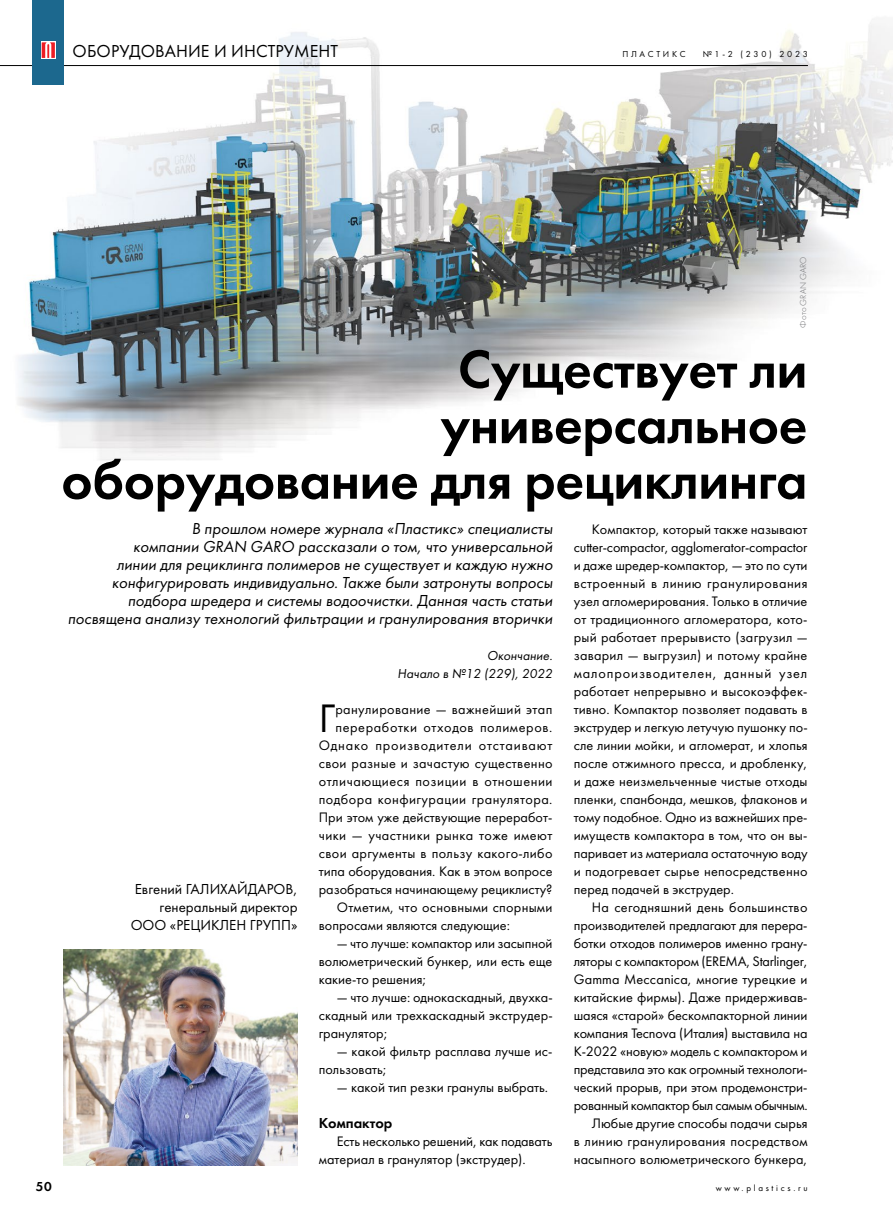
<style>
.page{position:relative;width:893px;height:1225px;background:#fff}
.page>*{position:absolute;margin:0;border:0;box-sizing:border-box;transform-origin:0 0}
.t1{font:55.5px/55.5px "Futura Demi C";letter-spacing:-.01em;color:#000;text-align:right}
.t2{font:41.25px "Futura Book C";color:#000}
.t3{font:18px "Futura Book C";letter-spacing:.005em;color:#000}
.t4{font:italic 16.5px/18px "Futura Book C";color:#000;text-align:right}
.t5{font:15px/18px "Futura Book C";color:#000;text-align:right}
.t6{font:15px "Futura Demi C";color:#000}
.t7{font:14.25px/18px "Futura Book C";color:#000;text-align:justify}
.t8{font:14.25px "Futura Book C";letter-spacing:.025em;color:#000}
.t9{font:14.25px "Futura Book C";letter-spacing:.03em;color:#000}
.t10{font:14.25px "Futura Book C";letter-spacing:.055em;color:#000}
.t11{font:14.25px "Futura Book C";letter-spacing:.035em;color:#000}
.t12{font:14.25px "Futura Book C";letter-spacing:.04em;color:#000}
.t13{font:italic 13.5px/18px "Futura Book C";color:#000;text-align:right}
.t14{font:13.5px "Futura Demi C";color:#000}
.t15{font:9px "Futura Book C";letter-spacing:.3em;color:#000}
.t16{font:9px "Futura Light C";color:#6d6e71}
</style>
<div class="page">
<img style="left:0;top:19px;width:893px;height:441px">
<img style="left:64px;top:949px;width:234px;height:216px">
<hr style="left:0;top:65px;width:808px;height:1px;background:#000">
<div style="left:32px;top:0;width:32px;height:84px;background:#1c688e"></div>
<svg style="left:41px;top:42px;width:15px;height:17px"></svg>
<svg style="left:42px;top:42px;width:13px;height:16px"></svg>
<p class="t3" style="left:73px;top:42px;width:267px">ОБОРУДОВАНИЕ И ИНСТРУМЕНТ</p>
<p class="t15" style="left:622px;top:49px;width:65px">ПЛАСТИКС</p>
<p class="t15" style="left:703px;top:49px;width:107px">№1-2 (230) 2023</p>
<p class="t16" style="left:798px;top:327px;width:73px;rotate:-90deg">Фото GRAN GARO</p>
<h1 class="t1" style="left:61px;top:341px;width:748px">Существует ли<br>универсальное<br>оборудование для рециклинга</h1>
<p class="t4" style="left:68px;top:520px;width:486px">В прошлом номере журнала «Пластикс» специалисты<br>компании GRAN GARO рассказали о том, что универсальной<br>линии для рециклинга полимеров не существует и каждую нужно конфигурировать индивидуально. Также были затронуты вопросы подбора шредера и системы водоочистки. Данная часть статьи посвящена анализу технологий фильтрации и гранулирования вторички</p>
<p class="t5" style="left:131px;top:880px;width:168px">Евгений ГАЛИХАЙДАРОВ, генеральный директор<br>ООО «РЕЦИКЛЕН ГРУПП»</p>
<p class="t13" style="left:398px;top:647px;width:156px">Окончание.<br>Начало в №12 (229), 2022</p>
<h2 class="t2" style="left:319px;top:696px;width:18px">Г</h2>
<p class="t8" style="left:335px;top:701px;width:218px">ранулирование — важнейший этап</p>
<p class="t12" style="left:335px;top:719px;width:218px">переработки отходов полимеров.</p>
<p class="t10" style="left:319px;top:737px;width:235px">Однако производители отстаивают</p>
<p class="t8" style="left:319px;top:755px;width:235px">свои разные и зачастую существенно</p>
<p class="t11" style="left:319px;top:773px;width:235px">отличающиеся позиции в отношении</p>
<p class="t9" style="left:319px;top:791px;width:235px">подбора конфигурации гранулятора.</p>
<p class="t7" style="left:319px;top:809px;width:235px">При этом уже действующие переработ-</p>
<p class="t9" style="left:319px;top:827px;width:235px">чики — участники рынка тоже имеют</p>
<p class="t8" style="left:319px;top:845px;width:235px">свои аргументы в пользу какого-либо</p>
<p class="t7" style="left:319px;top:863px;width:235px">типа оборудования. Как в этом вопросе</p>
<p class="t7" style="left:319px;top:881px;width:235px">разобраться начинающему рециклисту?</p>
<p class="t7" style="left:337px;top:899px;width:217px">Отметим, что основными спорными</p>
<p class="t7" style="left:319px;top:917px;width:193px">вопросами являются следующие:</p>
<p class="t7" style="left:319px;top:935px;width:235px;text-indent:18px">— что лучше: компактор или засыпной волюметрический бункер, или есть еще какие-то решения;</p>
<p class="t7" style="left:319px;top:989px;width:235px;text-indent:18px">— что лучше: однокаскадный, двухка&shy;скадный или трехкаскадный экструдер&shy;гранулятор;</p>
<p class="t7" style="left:319px;top:1043px;width:235px;text-indent:18px">— какой фильтр расплава лучше ис&shy;пользовать;</p>
<p class="t7" style="left:337px;top:1078px;width:213px">— какой тип резки гранулы выбрать.</p>
<p class="t6" style="left:319px;top:1114px;width:75px">Компактор</p>
<p class="t7" style="left:319px;top:1133px;width:235px;text-indent:18px">Есть несколько решений, как подавать материал в гранулятор (экструдер).</p>
<p class="t7" style="left:574px;top:521px;width:235px;text-indent:18px">Компактор, который также называют cutter-compactor, agglomerator-compactor и даже шредер-компактор, — это по сути встроенный в линию гранулирования узел агломерирования. Только в отличие от традиционного агломератора, кото&shy;рый работает прерывисто (загрузил — заварил — выгрузил) и потому крайне малопроизводителен, данный узел работает непрерывно и высокоэффек&shy;тивно. Компактор позволяет подавать в экструдер и легкую летучую пушонку по&shy;сле линии мойки, и агломерат, и хлопья после отжимного пресса, и дроблeнку, и даже неизмельченные чистые отходы пленки, спанбонда, мешков, флаконов и тому подобное. Одно из важнейших пре&shy;имуществ компактора в том, что он вы&shy;паривает из материала остаточную воду и подогревает сырье непосредственно перед подачей в экструдер.</p>
<p class="t7" style="left:574px;top:898px;width:235px;text-align:right">На сегодняшний день большинство производителей предлагают для перера&shy;ботки отходов полимеров именно грану&shy;ляторы с компактором (EREMA, Starlinger, Gamma Meccanica, многие турецкие и китайские фирмы). Даже придерживав&shy;шаяся «старой» бескомпакторной линии компания Tecnova (Италия) выставила на K-2022 «новую» модель с компактором и представила это как огромный технологи&shy;ческий прорыв, при этом продемонстри&shy;рованный компактор был самым обычным.<br>Любые другие способы подачи сырья<br>в линию гранулирования посредством насыпного волюметрического бункера,</p>
<p class="t14" style="left:36px;top:1179px;width:18px">50</p>
<p class="t15" style="left:716px;top:1182px;width:93px">www.plastics.ru</p>
</div>
